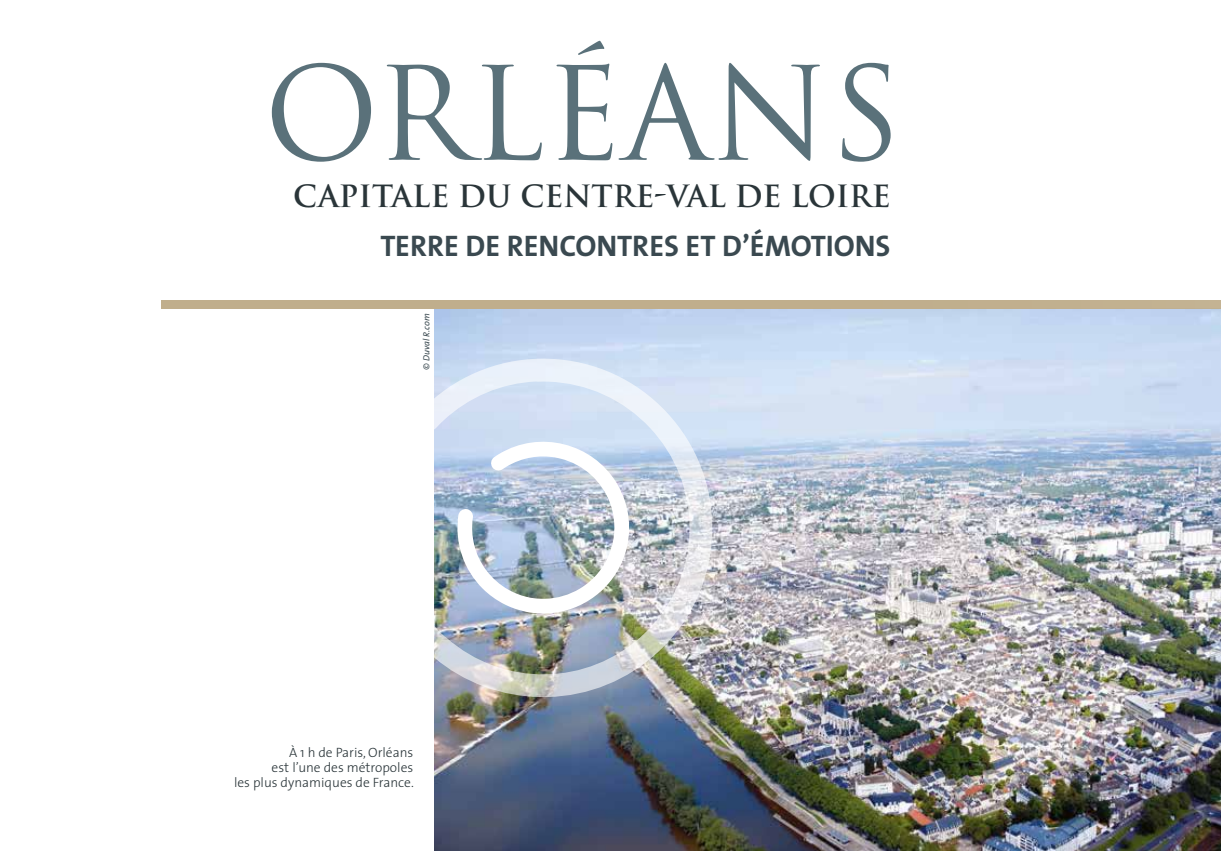
<style>
.page{position:relative;width:1221px;height:851px;background:#fff}
.page>*{position:absolute;margin:0;border:0;box-sizing:border-box;transform-origin:0 0}
.t1{font:700 29.85px "The Sans";color:#3a4950}
.t2{font:700 29.85px "Trajan";color:#2a3539}
.t3{font:300 13.5px/15px "The Sans";color:#2a3539;text-align:right}
.t4{font:italic 9px "The Sans";color:#3a4950}
</style>
<div class="page">
<img style="left:434px;top:308px;width:786px;height:542px">
<svg style="left:272px;top:41px;width:618px;height:121px"></svg>
<div style="left:161px;top:300px;width:1059px;height:8px;background:#c0ae8c"></div>
<img style="left:434px;top:357px;width:278px;height:340px">
<img style="left:454px;top:429px;width:176px;height:184px">
<h1 class="t2" style="left:293px;top:177px;width:599px">CAPITALE DU CENTRE-VAL DE LOIRE</h1>
<h1 class="t1" style="left:380px;top:221px;width:511px">TERRE DE RENCONTRES ET D’ÉMOTIONS</h1>
<p class="t4" style="left:419px;top:369px;width:57px;rotate:-90deg">© Duval R.com</p>
<p class="t3" style="left:234px;top:744px;width:181px">À 1 h de Paris, Orléans<br>est l’une des métropoles<br>les plus dynamiques de France.</p>
</div>
